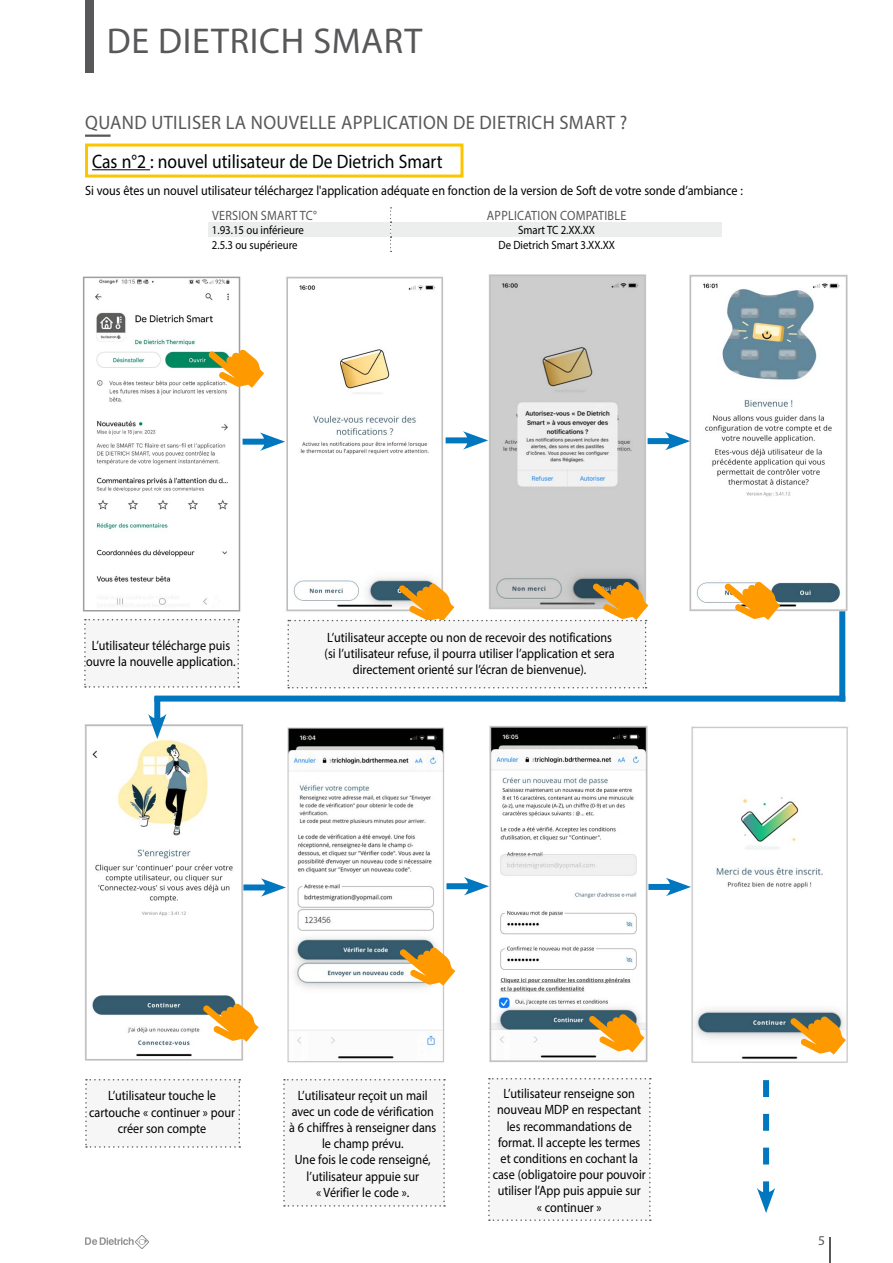
<style>
.page{position:relative;width:893px;height:1263px;background:#fff}
.page>*{position:absolute;margin:0;border:0;box-sizing:border-box;transform-origin:0 0}
.t1{font:36px "Myriad Pro";letter-spacing:.02em;color:#58585a}
.t2{font:19.5px "Myriad Pro";letter-spacing:.02em;color:#58585a;scale:.95 1}
.t3{font:19.5px "Myriad Pro";color:#000;scale:.9 1}
.t4{font:13.5px/16.2px "Myriad Pro";color:#000;text-align:center;scale:.9 1}
.t5{font:13.5px "Myriad Pro";letter-spacing:.02em;color:#58585a;scale:.9 1}
.t6{font:13.5px "Myriad Pro";letter-spacing:.02em;color:#58585a}
.t7{font:12px "Myriad Pro";color:#000;scale:.9 1}
</style>
<div class="page">
<div style="left:85px;top:0;width:9px;height:72px;background:#58585a"></div>
<hr style="left:829px;top:1237px;width:2px;height:26px;background:#58585a">
<svg style="left:85px;top:1235px;width:64px;height:14px"></svg>
<div style="left:208px;top:222px;width:183px;height:15px;background:#eceded"></div>
<div style="left:391px;top:222px;width:331px;height:15px;background:#eceded"></div>
<svg style="left:390px;top:207px;width:2px;height:45px"></svg>
<img style="left:87px;top:276px;width:152px;height:331px">
<img style="left:286px;top:276px;width:157px;height:336px">
<div style="left:243px;top:439px;width:27px;height:6px;background:#0077be"></div>
<svg style="left:260px;top:432px;width:25px;height:19px"></svg>
<div style="left:84px;top:619px;width:155px;height:69px;background:#f6f6f6"></div>
<img style="left:489px;top:274px;width:157px;height:292px">
<div style="left:446px;top:437px;width:27px;height:6px;background:#0077be"></div>
<svg style="left:463px;top:431px;width:25px;height:19px"></svg>
<img style="left:690px;top:275px;width:158px;height:337px">
<div style="left:648px;top:438px;width:27px;height:6px;background:#0077be"></div>
<svg style="left:665px;top:432px;width:25px;height:18px"></svg>
<svg style="left:717px;top:566px;width:67px;height:54px"></svg>
<img style="left:85px;top:725px;width:158px;height:336px">
<img style="left:287px;top:727px;width:157px;height:336px">
<svg style="left:196px;top:988px;width:63px;height:64px"></svg>
<img style="left:490px;top:726px;width:158px;height:336px">
<img style="left:691px;top:726px;width:157px;height:337px">
<svg style="left:392px;top:932px;width:64px;height:63px"></svg>
<svg style="left:783px;top:1001px;width:65px;height:62px"></svg>
<div style="left:83px;top:277px;width:157px;height:334px;border:2px solid #9c9e9f"></div>
<svg style="left:201px;top:334px;width:63px;height:64px"></svg>
<svg style="left:287px;top:566px;width:362px;height:122px"></svg>
<div style="left:85px;top:1079px;width:155px;height:69px;background:#f6f6f6"></div>
<div style="left:283px;top:1079px;width:162px;height:127px;background:#f6f6f6"></div>
<div style="left:488px;top:1078px;width:163px;height:143px;background:#f6f6f6"></div>
<hr style="left:92px;top:169px;width:58px;height:1px;background:#000">
<div style="left:85px;top:144px;width:378px;height:34px;border:3px solid #fdc500"></div>
<svg style="left:757px;top:1080px;width:18px;height:133px"></svg>
<div style="left:243px;top:884px;width:28px;height:6px;background:#0077be"></div>
<svg style="left:261px;top:878px;width:25px;height:19px"></svg>
<div style="left:446px;top:883px;width:28px;height:6px;background:#0077be"></div>
<svg style="left:464px;top:877px;width:25px;height:18px"></svg>
<div style="left:648px;top:884px;width:28px;height:6px;background:#0077be"></div>
<svg style="left:666px;top:878px;width:25px;height:18px"></svg>
<div style="left:154px;top:696px;width:6px;height:28px;background:#0077be"></div>
<svg style="left:148px;top:714px;width:18px;height:25px"></svg>
<div style="left:154px;top:695px;width:691px;height:6px;background:#0077be"></div>
<div style="left:839px;top:611px;width:6px;height:90px;background:#0077be"></div>
<svg style="left:582px;top:998px;width:66px;height:64px"></svg>
<hr style="left:85px;top:135px;width:26px;height:2px;background:#58585a">
<h1 class="t1" style="left:107px;top:18px;width:317px">DE DIETRICH SMART</h1>
<h2 class="t2" style="left:85px;top:111px;width:572px">QUAND UTILISER LA NOUVELLE APPLICATION DE DIETRICH SMART ?</h2>
<h2 class="t3" style="left:92px;top:149px;width:391px">Cas n°2 : nouvel utilisateur de De Dietrich Smart</h2>
<p class="t4" style="left:85px;top:182px;width:732px">Si vous êtes un nouvel utilisateur téléchargez l'application adéquate en fonction de la version de Soft de votre sonde d’ambiance :</p>
<p class="t5" style="left:212px;top:207px;width:118px">VERSION SMART TC°</p>
<p class="t5" style="left:487px;top:207px;width:156px">APPLICATION COMPATIBLE</p>
<p class="t7" style="left:212px;top:223px;width:104px">1.93.15 ou inférieure</p>
<p class="t7" style="left:518px;top:223px;width:87px">Smart TC 2.XX.XX</p>
<p class="t7" style="left:212px;top:238px;width:97px">2.5.3 ou supérieure</p>
<p class="t7" style="left:498px;top:238px;width:131px">De Dietrich Smart 3.XX.XX</p>
<p class="t4" style="left:86px;top:637px;width:168px">L’utilisateur télécharge puis ouvre la nouvelle application.</p>
<p class="t4" style="left:325px;top:629px;width:324px">L’utilisateur accepte ou non de recevoir des notifications (si l’utilisateur refuse, il pourra utiliser l’application et sera directement orienté sur l’écran de bienvenue).</p>
<p class="t4" style="left:89px;top:1087px;width:164px">L’utilisateur touche le cartouche « continuer » pour créer son compte</p>
<p class="t4" style="left:289px;top:1087px;width:165px">L’utilisateur reçoit un mail avec un code de vérification à 6 chiffres à renseigner dans le champ prévu.<br>Une fois le code renseigné, l’utilisateur appuie sur<br>« Vérifier le code ».</p>
<p class="t4" style="left:493px;top:1085px;width:172px">L’utilisateur renseigne son nouveau MDP en respectant les recommandations de format. Il accepte les termes et conditions en cochant la case (obligatoire pour pouvoir utiliser l’App puis appuie sur<br>« continuer »</p>
<p class="t6" style="left:818px;top:1232px;width:8px">5</p>
</div>
